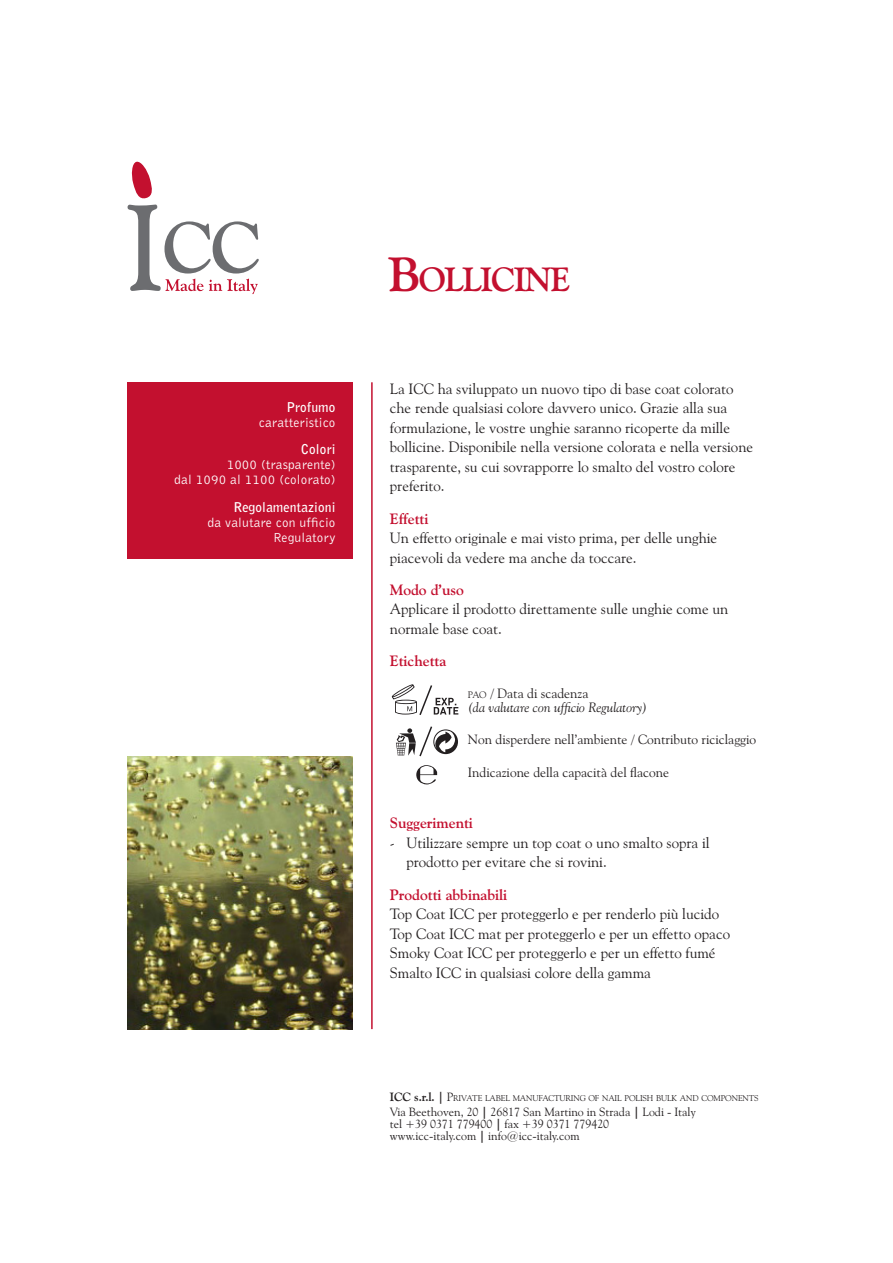
<style>
.page{position:relative;width:893px;height:1263px;background:#fff}
.page>*{position:absolute;margin:0;border:0;box-sizing:border-box;transform-origin:0 0}
.t1{font:700 33.6px "Goudy Old Style BT";letter-spacing:-.035em;color:#c3102f}
.t2{font:15px/19.5px "Goudy Old Style BT";color:#231f20}
.t3{font:700 15px "Goudy Old Style BT";color:#c3102f}
.t4{font:13.5px/15px "Bell Gothic BT";letter-spacing:.01em;color:#fff;text-align:right}
.t5{font:13.5px "Goudy Old Style BT";color:#231f20}
.t6{font:italic 13.5px/13.5px "Goudy Old Style BT";color:#231f20}
.t7{font:12px "Goudy Old Style BT";color:#231f20}
.t8{font:8.4px "Goudy Old Style BT";letter-spacing:-.015em;color:#231f20}
.s1{font-weight:700}
.s2{font-size:48px}
.s3{font-weight:700;color:#c3102f}
.s4{font-style:normal;font-size:9.45px}
.s5{font-style:normal}
.s6{font-weight:700;font-size:12px}
.s7{font-size:12px}
.s8{font-family:"Original Garamond BT"}
</style>
<div class="page">
<svg style="left:128px;top:161px;width:131px;height:133px"></svg>
<hr style="left:371px;top:382px;width:2px;height:647px;background:#c3102f">
<img style="left:128px;top:757px;width:225px;height:272px">
<div style="left:128px;top:382px;width:225px;height:177px;background:#c3102f"></div>
<svg style="left:416px;top:765px;width:22px;height:20px"></svg>
<svg style="left:396px;top:726px;width:62px;height:31px"></svg>
<svg style="left:392px;top:684px;width:66px;height:31px"></svg>
<p class="t4" style="left:259px;top:399px;width:78px"><span class="s1">Profumo </span>caratteristico</p>
<p class="t4" style="left:174px;top:442px;width:163px"><span class="s1">Colori<br></span>1000 (trasparente)<br>dal 1090 al 1100 (colorato)</p>
<p class="t4" style="left:208px;top:500px;width:129px"><span class="s1">Regolamentazioni<br></span>da valutare con ufficio<br>Regulatory</p>
<p class="t1" style="left:388px;top:258px;width:183px"><span class="s2">B</span>OLLICINE</p>
<p class="t2" style="left:390px;top:379px;width:365px">La ICC ha sviluppato un nuovo tipo di base coat colorato che rende qualsiasi colore davvero unico. Grazie alla sua formulazione, le vostre unghie saranno ricoperte da mille bollicine. Disponibile nella versione colorata e nella versione trasparente, su cui sovrapporre lo smalto del vostro colore preferito.</p>
<p class="t2" style="left:390px;top:508px;width:329px"><span class="s3">Effetti<br></span>Un effetto originale e mai visto prima, per delle unghie piacevoli da vedere ma anche da toccare.</p>
<p class="t2" style="left:390px;top:580px;width:340px"><span class="s3">Modo d’uso<br></span>Applicare il prodotto direttamente sulle unghie come un normale base coat.</p>
<p class="t3" style="left:390px;top:652px;width:58px">Etichetta</p>
<p class="t6" style="left:468px;top:687px;width:181px"><span class="s4">PAO</span> <span class="s5">/ Data di scadenza<br></span>(da valutare con ufficio Regulatory)</p>
<p class="t5" style="left:468px;top:731px;width:290px">Non disperdere nell’ambiente / Contributo riciclaggio</p>
<p class="t5" style="left:468px;top:763px;width:203px">Indicazione della capacità del flacone</p>
<p class="t3" style="left:390px;top:814px;width:85px">Suggerimenti</p>
<p class="t2" style="left:406px;top:832px;width:305px;text-indent:-16px">- Utilizzare sempre un top coat o uno smalto sopra il prodotto per evitare che si rovini.</p>
<p class="t2" style="left:390px;top:884px;width:342px"><span class="s3">Prodotti abbinabili<br></span>Top Coat ICC per proteggerlo e per renderlo più lucido Top Coat ICC mat per proteggerlo e per un effetto opaco Smoky Coat ICC per proteggerlo e per un effetto fumé Smalto ICC in qualsiasi colore della gamma</p>
<p class="t8" style="left:390px;top:1093px;width:370px"><span class="s6">ICC s.r.l. |</span> <span class="s7">P</span>RIVATE LABEL MANUFACTURING OF NAIL POLISH BULK AND COMPONENTS</p>
<p class="t7" style="left:390px;top:1104px;width:307px">Via Beethoven, 20 <span class="s1">|</span> 26817 San Martino in Strada <span class="s1">|</span> Lodi <span class="s8">-</span> Italy</p>
<p class="t7" style="left:390px;top:1116px;width:221px">tel +39 0371 779400 <span class="s1">|</span> fax +39 0371 779420</p>
<p class="t7" style="left:390px;top:1128px;width:191px">www.icc<span class="s8">-</span>italy.com <span class="s1">|</span> info@icc<span class="s8">-</span>italy.com</p>
</div>
